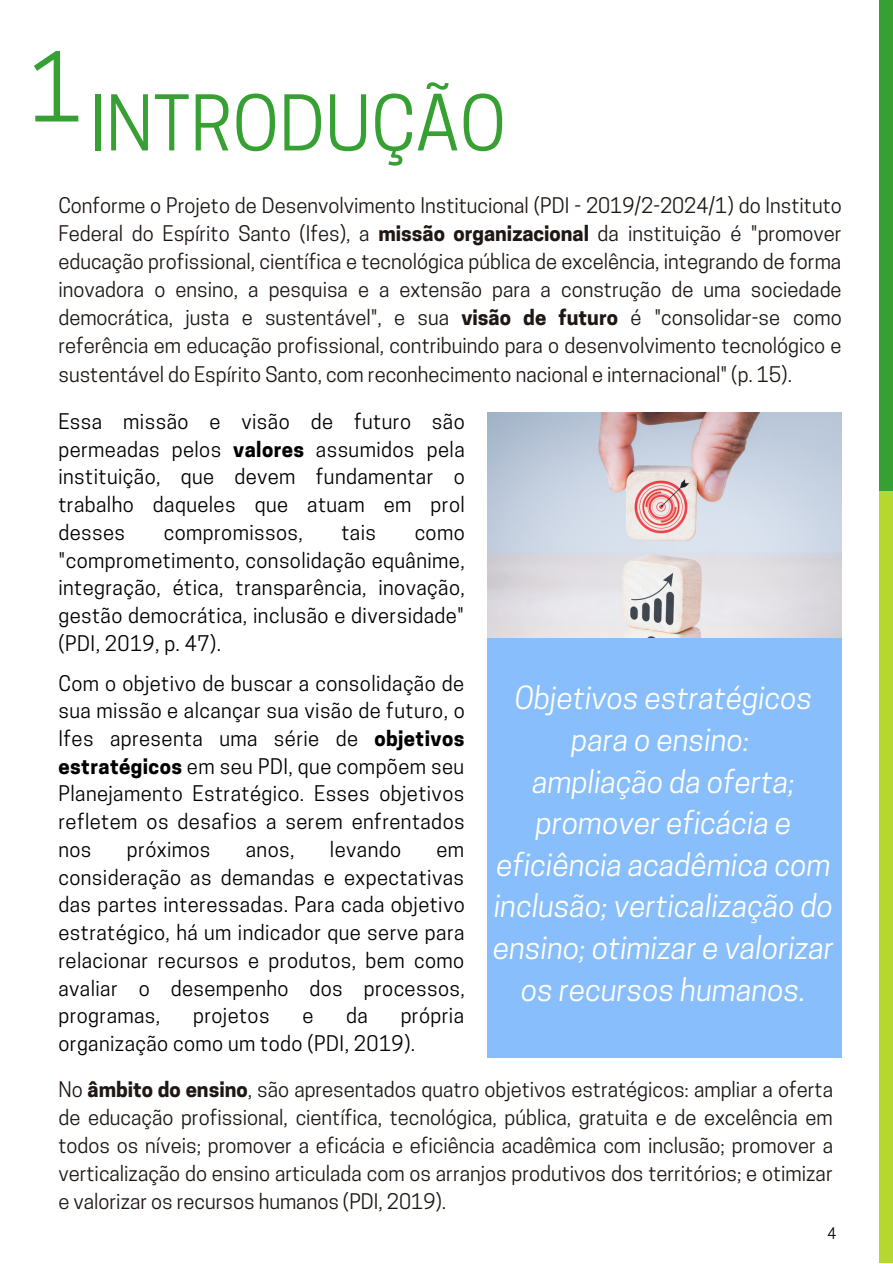
<style>
.page{position:relative;width:893px;height:1264px;background:#fff}
.page>*{position:absolute;margin:0;border:0;box-sizing:border-box;transform-origin:0 0}
.t1{font:89.85px "Cooper Hewitt";color:#37a033}
.t2{font:72px "Cooper Hewitt";color:#37a033}
.t3{font:italic 30px/41.5px "Cooper Hewitt";color:#fff;text-align:center}
.t4{font:20.25px/28px "Cooper Hewitt";color:#1f1714;text-align:justify}
.t5{font:20.25px/27.8px "Cooper Hewitt";letter-spacing:.02em;color:#000;text-align:justify}
.t6{font:15px "Cooper Hewitt";color:#000}
.s1{font-weight:700}
</style>
<div class="page">
<div style="left:879px;top:0;width:13px;height:490px;background:#37a033"></div>
<div style="left:879px;top:491px;width:13px;height:771px;background:#b6d82e"></div>
<div style="left:487px;top:637px;width:354px;height:420px;background:#88befb"></div>
<img style="left:487px;top:412px;width:354px;height:225px">
<p class="t1" style="left:29px;top:54px;width:55px">1</p>
<p class="t2" style="left:89px;top:96px;width:418px">INTRODUÇÃO</p>
<p class="t4" style="left:58px;top:194px;width:784px">Conforme o Projeto de Desenvolvimento Institucional (PDI - 2019/2-2024/1) do Instituto Federal do Espírito Santo (Ifes), a <span class="s1">missão organizacional</span> da instituição é "promover educação profissional, científica e tecnológica pública de excelência, integrando de forma inovadora o ensino, a pesquisa e a extensão para a construção de uma sociedade democrática, justa e sustentável", e sua <span class="s1">visão de futuro</span> é "consolidar-se como referência em educação profissional, contribuindo para o desenvolvimento tecnológico e sustentável do Espírito Santo, com reconhecimento nacional e internacional" (p. 15).</p>
<p class="t5" style="left:58px;top:410px;width:408px">Essa missão e visão de futuro são permeadas pelos <span class="s1">valores</span> assumidos pela instituição, que devem fundamentar o trabalho daqueles que atuam em prol desses</p>
<p class="t5" style="left:164px;top:521px;width:141px">compromissos,</p>
<p class="t5" style="left:341px;top:521px;width:36px">tais</p>
<p class="t5" style="left:58px;top:521px;width:408px;text-indent:356px">como "comprometimento, consolidação equânime, integração, ética, transparência, inovação, gestão democrática, inclusão e diversidade" (PDI, 2019, p. 47).</p>
<p class="t5" style="left:58px;top:671px;width:407px">Com o objetivo de buscar a consolidação de sua missão e alcançar sua visão de futuro, o Ifes apresenta uma série de <span class="s1">objetivos estratégicos</span> em seu PDI, que compõem seu Planejamento Estratégico. Esses objetivos refletem os desafios a serem enfrentados nos</p>
<p class="t5" style="left:127px;top:838px;width:85px">próximos</p>
<p class="t5" style="left:246px;top:838px;width:50px">anos,</p>
<p class="t5" style="left:330px;top:838px;width:73px">levando</p>
<p class="t5" style="left:58px;top:838px;width:408px;text-indent:378px">em consideração as demandas e expectativas das partes interessadas. Para cada objetivo estratégico, há um indicador que serve para relacionar recursos e produtos, bem como avaliar o desempenho dos processos, programas,</p>
<p class="t5" style="left:193px;top:1004px;width:78px">projetos</p>
<p class="t5" style="left:302px;top:1004px;width:13px">e</p>
<p class="t5" style="left:346px;top:1004px;width:23px">da</p>
<p class="t5" style="left:58px;top:1004px;width:407px;text-indent:342px">própria organização como um todo (PDI, 2019).</p>
<p class="t3" style="left:514px;top:681px;width:299px">Objetivos estratégicos para o ensino:</p>
<p class="t3" style="left:493px;top:764px;width:342px">ampliação da oferta; promover eficácia e eficiência acadêmica com inclusão; verticalização do ensino; otimizar e valorizar os recursos humanos.</p>
<p class="t4" style="left:58px;top:1077px;width:776px">No <span class="s1">âmbito do ensino</span>, são apresentados quatro objetivos estratégicos: ampliar a oferta de educação profissional, científica, tecnológica, pública, gratuita e de excelência em todos os níveis; promover a eficácia e eficiência acadêmica com inclusão; promover a verticalização do ensino articulada com os arranjos produtivos dos territórios; e otimizar e valorizar os recursos humanos (PDI, 2019).</p>
<p class="t6" style="left:827px;top:1227px;width:10px">4</p>
</div>
